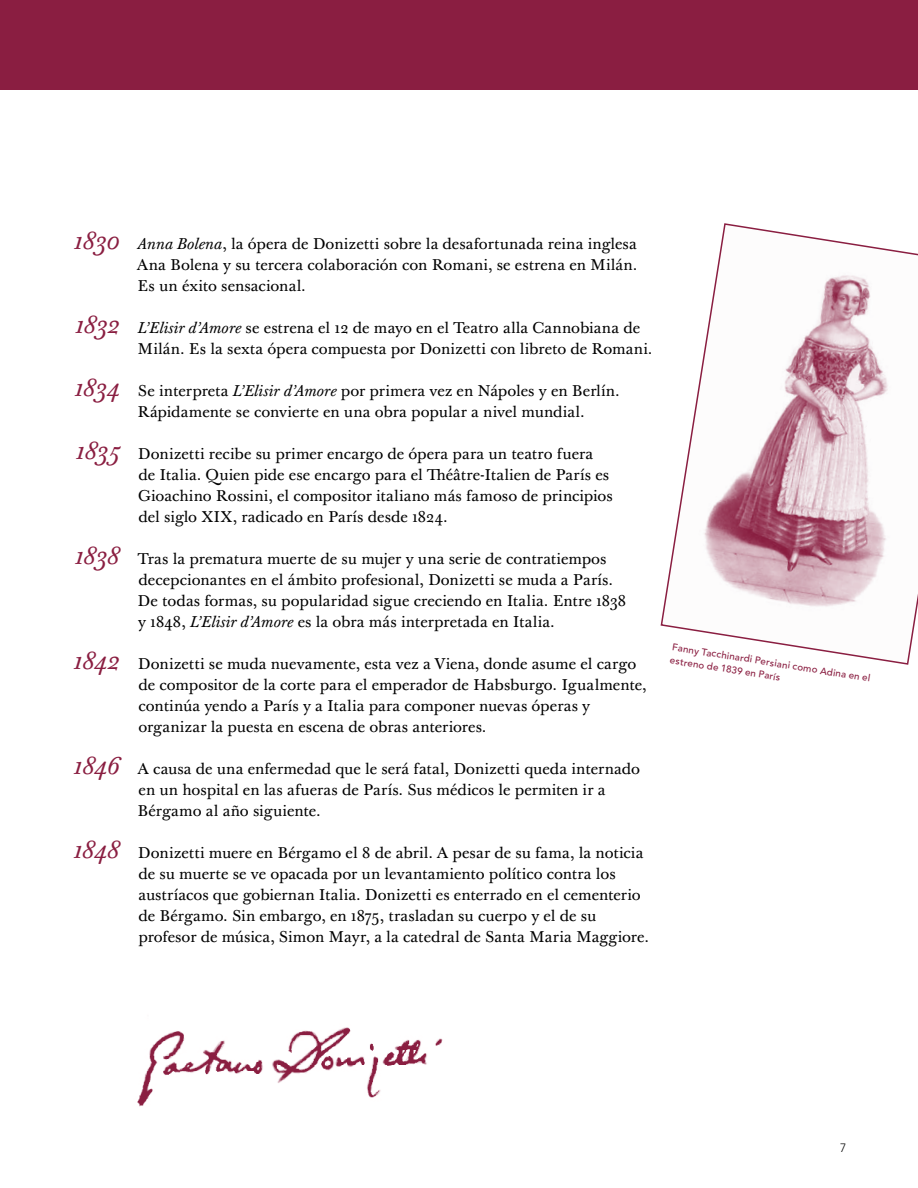
<style>
.page{position:relative;width:918px;height:1188px;background:#fff}
.page>*{position:absolute;margin:0;border:0;box-sizing:border-box;transform-origin:0 0}
.t1{font:15.3px/21px "Baskerville Ten Pro";color:#000}
.t2{font:300 12px "Avenir";color:#000}
.t3{font:500 9.75px/13.5px "Avenir";color:#8a1e41}
.s1{font-style:italic;font-size:24px;color:#8a1e41}
.s2{font-style:italic}
</style>
<div class="page">
<div style="left:0;top:0;width:918px;height:90px;background:#8a1e41"></div>
<img style="left:137px;top:1027px;width:306px;height:80px">
<svg style="left:660px;top:223px;width:258px;height:442px"></svg>
<p class="t1" style="left:137px;top:234px;width:502px;text-align:justify;text-indent:-63px"><span class="s1">1830</span> <span class="s2">Anna Bolena</span>, la ópera de Donizetti sobre la desafortunada reina inglesa Ana Bolena y su tercera colaboración con Romani, se estrena en Milán.<br>Es un éxito sensacional.</p>
<p class="t1" style="left:138px;top:318px;width:516px;text-indent:-63px"><span class="s1">1832</span> <span class="s2">L’Elisir d’Amore</span> se estrena el 12 de mayo en el Teatro alla Cannobiana de<br>Milán. Es la sexta ópera compuesta por Donizetti con libreto de Romani.</p>
<p class="t1" style="left:138px;top:381px;width:484px;text-indent:-63px"><span class="s1">1834</span> Se interpreta <span class="s2">L’Elisir d’Amore</span> por primera vez en Nápoles y en Berlín.<br>Rápidamente se convierte en una obra popular a nivel mundial.</p>
<p class="t1" style="left:138px;top:444px;width:476px;text-indent:-62px"><span class="s1">1835</span> Donizetti recibe su primer encargo de ópera para un teatro fuera de Italia. Quien pide ese encargo para el Théâtre-Italien de París es Gioachino Rossini, el compositor italiano más famoso de principios del siglo XIX, radicado en París desde 1824.</p>
<p class="t1" style="left:138px;top:549px;width:490px;text-indent:-63px"><span class="s1">1838</span> Tras la prematura muerte de su mujer y una serie de contratiempos decepcionantes en el ámbito profesional, Donizetti se muda a París.<br>De todas formas, su popularidad sigue creciendo en Italia. Entre 1838 y 1848, <span class="s2">L’Elisir d’Amore</span> es la obra más interpretada en Italia.</p>
<p class="t1" style="left:138px;top:654px;width:510px;text-indent:-65px"><span class="s1">1842</span> Donizetti se muda nuevamente, esta vez a Viena, donde asume el cargo de compositor de la corte para el emperador de Habsburgo. Igualmente, continúa yendo a París y a Italia para componer nuevas óperas y organizar la puesta en escena de obras anteriores.</p>
<p class="t1" style="left:138px;top:759px;width:504px;text-indent:-64px"><span class="s1">1846</span> A causa de una enfermedad que le será fatal, Donizetti queda internado en un hospital en las afueras de París. Sus médicos le permiten ir a<br>Bérgamo al año siguiente.</p>
<p class="t1" style="left:138px;top:843px;width:512px;text-indent:-65px"><span class="s1">1848</span> Donizetti muere en Bérgamo el 8 de abril. A pesar de su fama, la noticia de su muerte se ve opacada por un levantamiento político contra los austríacos que gobiernan Italia. Donizetti es enterrado en el cementerio de Bérgamo. Sin embargo, en 1875, trasladan su cuerpo y el de su profesor de música, Simon Mayr, a la catedral de Santa Maria Maggiore.</p>
<p class="t3" style="left:673px;top:640px;width:202px;rotate:9deg">Fanny Tacchinardi Persiani como Adina en el estreno de 1839 en París</p>
<p class="t2" style="left:840px;top:1141px;width:8px">7</p>
</div>
